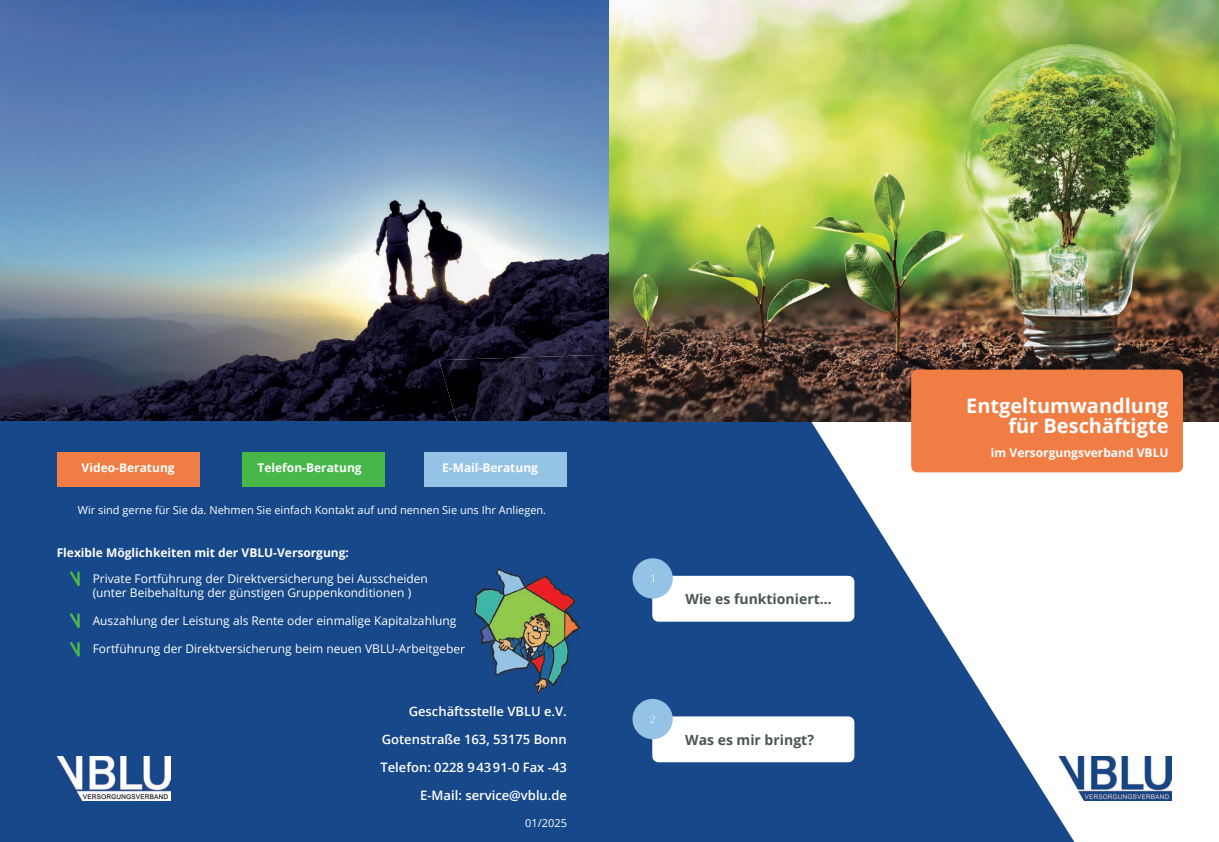
<style>
.page{position:relative;width:1219px;height:842px;background:#fff}
.page>*{position:absolute;margin:0;border:0;box-sizing:border-box;transform-origin:0 0}
.t1{font:700 20px/20px "Open Sans";color:#fff;text-align:right}
.t2{font:700 14px "Open Sans";color:#4a5556}
.t3{font:600 13px/28px "Open Sans";color:#fff;text-align:right}
.t4{font:12px/14px "Open Sans";color:#fff}
.t5{font:700 12px "Open Sans";color:#fff}
.t6{font:11px "Open Sans";color:#fff}
</style>
<div class="page">
<svg style="left:624px;top:421px;width:450px;height:421px;fill:#16488a"></svg>
<div style="left:658px;top:722px;width:190px;height:34px;background:#fff"></div>
<div style="left:658px;top:582px;width:190px;height:34px;background:#fff"></div>
<div style="left:632px;top:699px;width:41px;height:40px;background:#95c3e6;border-radius:50%"></div>
<div style="left:632px;top:558px;width:41px;height:41px;background:#95c3e6;border-radius:50%"></div>
<img style="left:0;top:0;width:1219px;height:421px">
<div style="left:917px;top:376px;width:260px;height:90px;background:#f07d44"></div>
<div style="left:911px;top:370px;width:272px;height:102px;border:12px solid #f07d44"></div>
<img style="left:1058px;top:756px;width:114px;height:45px">
<div style="left:615px;top:421px;width:9px;height:421px;background:#16488a"></div>
<img style="left:439px;top:355px;width:170px;height:66px">
<div style="left:0;top:421px;width:615px;height:421px;background:#16488a"></div>
<svg style="left:70px;top:571px;width:10px;height:15px"></svg>
<svg style="left:70px;top:613px;width:10px;height:15px"></svg>
<svg style="left:70px;top:642px;width:10px;height:15px"></svg>
<div style="left:57px;top:452px;width:143px;height:35px;background:#f07d44"></div>
<div style="left:242px;top:452px;width:143px;height:35px;background:#48b749"></div>
<div style="left:424px;top:452px;width:143px;height:35px;background:#95c3e6"></div>
<img style="left:57px;top:756px;width:113px;height:45px">
<img style="left:609px;top:0;width:15px;height:421px">
<img style="left:474px;top:568px;width:107px;height:126px">
<img style="left:457px;top:706px;width:107px;height:1px">
<svg style="left:457px;top:646px;width:8px;height:8px"></svg>
<p class="t5" style="left:82px;top:459px;width:95px">Video-Beratung</p>
<p class="t5" style="left:257px;top:459px;width:106px">Telefon-Beratung</p>
<p class="t5" style="left:442px;top:459px;width:97px">E-Mail-Beratung</p>
<p class="t6" style="left:78px;top:503px;width:470px">Wir sind gerne für Sie da. Nehmen Sie einfach Kontakt auf und nennen Sie uns Ihr Anliegen.</p>
<p class="t5" style="left:57px;top:544px;width:294px">Flexible Möglichkeiten mit der VBLU-Versorgung:</p>
<p class="t4" style="left:93px;top:572px;width:337px">Private Fortführung der Direktversicherung bei Ausscheiden (unter Beibehaltung der günstigen Gruppenkonditionen )</p>
<p class="t4" style="left:93px;top:614px;width:365px">Auszahlung der Leistung als Rente oder einmalige Kapitalzahlung</p>
<p class="t4" style="left:93px;top:642px;width:374px">Fortführung der Direktversicherung beim neuen VBLU-Arbeitgeber</p>
<p class="t3" style="left:380px;top:697px;width:188px">Geschäftsstelle VBLU e.V.<br>Gotenstraße 163, 53175 Bonn<br>Telefon: 0228 94391-0 Fax -43<br>E-Mail: service@vblu.de</p>
<p class="t6" style="left:525px;top:816px;width:43px">01/2025</p>
<p class="t5" style="left:649px;top:570px;width:8px">1</p>
<p class="t2" style="left:685px;top:589px;width:148px">Wie es funktioniert…</p>
<p class="t5" style="left:649px;top:711px;width:8px">2</p>
<p class="t2" style="left:685px;top:730px;width:130px">Was es mir bringt?</p>
<h1 class="t1" style="left:966px;top:395px;width:204px">Entgeltumwandlung für Beschäftigte</h1>
<p class="t5" style="left:991px;top:445px;width:179px">im Versorgungsverband VBLU</p>
</div>
